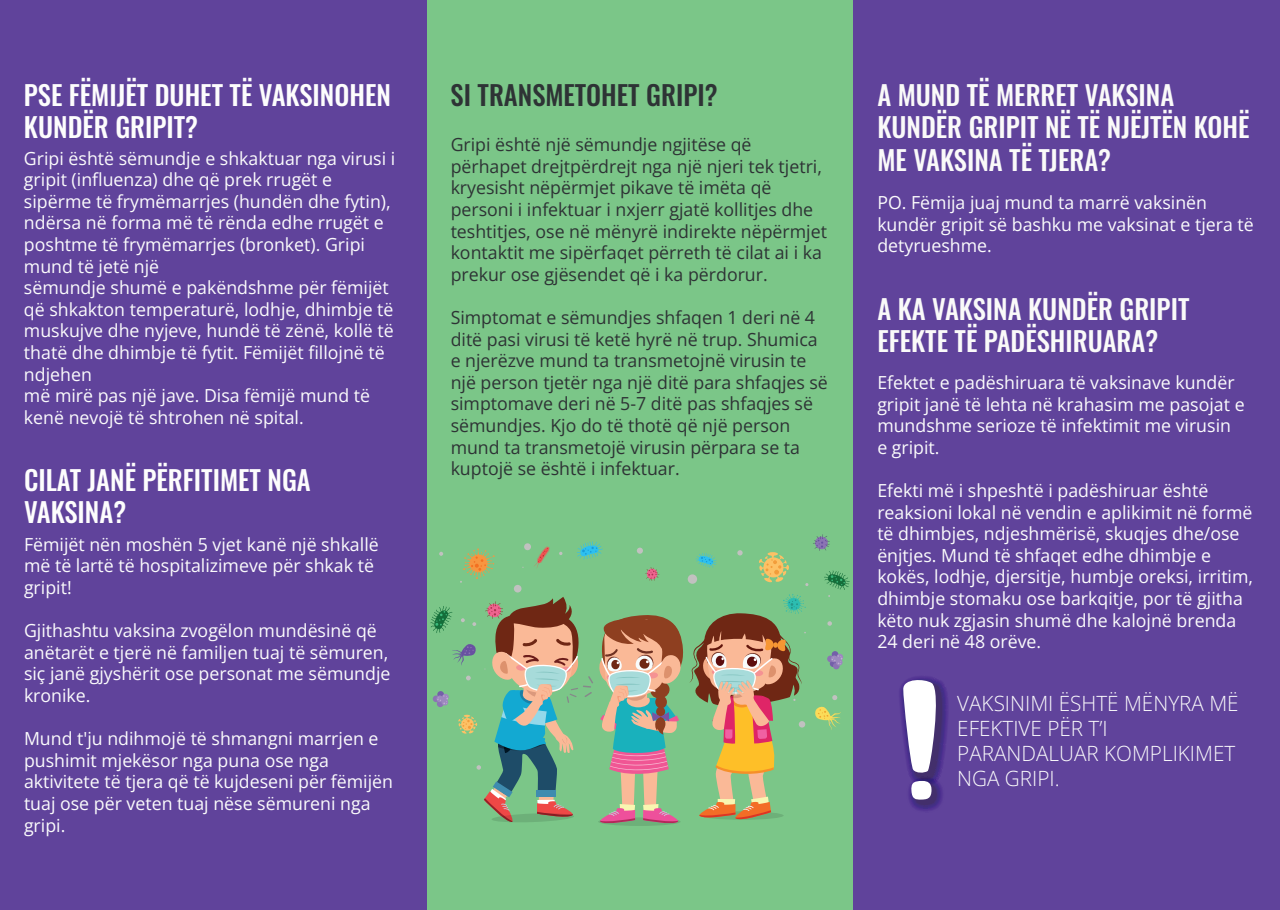
<style>
.page{position:relative;width:1280px;height:910px;background:#fff}
.page>*{position:absolute;margin:0;border:0;box-sizing:border-box;transform-origin:0 0}
.t1{font:27px/32.4px "Oswald";color:#fafaf9}
.t2{font:27px/32.4px "Oswald";color:#fdfdfd}
.t3{font:27px "Oswald";color:#2e3335}
.t4{font:300 21px/25.2px "Open Sans";color:#fbfbfc}
.t5{font:18px/21.6px "Open Sans";color:#fbfbfc}
.t6{font:18px/21.6px "Open Sans";color:#2e3335}
</style>
<div class="page">
<div style="left:427px;top:0;width:426px;height:910px;background:#7bc688"></div>
<div style="left:0;top:0;width:427px;height:910px;background:#60439b"></div>
<div style="left:853px;top:0;width:427px;height:910px;background:#60439b"></div>
<svg style="left:696px;top:553px;width:20px;height:15px"></svg>
<svg style="left:813px;top:534px;width:17px;height:17px"></svg>
<div style="left:830px;top:660px;width:6px;height:7px;background:#745fa9;border-radius:50%"></div>
<div style="left:832px;top:651px;width:6px;height:7px;background:#745fa9;border-radius:50%"></div>
<div style="left:827px;top:655px;width:7px;height:7px;background:#8b74b4;border-radius:50%"></div>
<div style="left:833px;top:663px;width:7px;height:6px;background:#8b74b4;border-radius:50%"></div>
<div style="left:831px;top:655px;width:6px;height:7px;background:#9d88bf;border-radius:50%"></div>
<div style="left:836px;top:659px;width:6px;height:7px;background:#9d88bf;border-radius:50%"></div>
<svg style="left:832px;top:655px;width:10px;height:9px"></svg>
<svg style="left:534px;top:546px;width:16px;height:22px"></svg>
<svg style="left:759px;top:552px;width:30px;height:30px"></svg>
<svg style="left:577px;top:541px;width:26px;height:18px"></svg>
<svg style="left:827px;top:621px;width:5px;height:5px"></svg>
<svg style="left:824px;top:570px;width:26px;height:27px"></svg>
<svg style="left:832px;top:695px;width:5px;height:5px"></svg>
<svg style="left:815px;top:706px;width:26px;height:24px"></svg>
<div style="left:514px;top:585px;width:7px;height:7px;background:#c1c1c0;border-radius:50%"></div>
<div style="left:524px;top:543px;width:7px;height:7px;background:#c1c1c0;border-radius:50%"></div>
<svg style="left:737px;top:550px;width:6px;height:5px"></svg>
<svg style="left:460px;top:548px;width:35px;height:35px"></svg>
<svg style="left:645px;top:567px;width:14px;height:14px"></svg>
<svg style="left:637px;top:548px;width:6px;height:6px"></svg>
<div style="left:688px;top:574px;width:9px;height:10px;background:#c1c1c0;border-radius:50%"></div>
<svg style="left:439px;top:552px;width:4px;height:4px"></svg>
<svg style="left:430px;top:594px;width:376px;height:232px"></svg>
<svg style="left:900px;top:676px;width:48px;height:135px"></svg>
<h1 class="t2" style="left:24px;top:76px;width:368px">PSE FËMIJËT DUHET TË VAKSINOHEN</h1>
<h1 class="t3" style="left:451px;top:71px;width:268px">SI TRANSMETOHET GRIPI?</h1>
<h1 class="t2" style="left:24px;top:108px;width:176px">KUNDËR GRIPIT?</h1>
<p class="t6" style="left:451px;top:133px;width:378px">Gripi është një sëmundje ngjitëse që përhapet drejtpërdrejt nga një njeri tek tjetri, kryesisht nëpërmjet pikave të imëta që personi i infektuar i nxjerr gjatë kollitjes dhe teshtitjes, ose në mënyrë indirekte nëpërmjet kontaktit me sipërfaqet përreth të cilat ai i ka prekur ose gjësendet që i ka përdorur.</p>
<p class="t6" style="left:451px;top:306px;width:379px">Simptomat e sëmundjes shfaqen 1 deri në 4 ditë pasi virusi të ketë hyrë në trup. Shumica e njerëzve mund ta transmetojnë virusin te një person tjetër nga një ditë para shfaqjes së simptomave deri në 5-7 ditë pas shfaqjes së sëmundjes. Kjo do të thotë që një person mund ta transmetojë virusin përpara se ta kuptojë se është i infektuar.</p>
<p class="t5" style="left:24px;top:147px;width:373px">Gripi është sëmundje e shkaktuar nga virusi i gripit (influenza) dhe që prek rrugët e sipërme të frymëmarrjes (hundën dhe fytin), ndërsa në forma më të rënda edhe rrugët e poshtme të frymëmarrjes (bronket). Gripi mund të jetë një<br>sëmundje shumë e pakëndshme për fëmijët që shkakton temperaturë, lodhje, dhimbje të muskujve dhe nyjeve, hundë të zënë, kollë të thatë dhe dhimbje të fytit. Fëmijët fillojnë të ndjehen<br>më mirë pas një jave. Disa fëmijë mund të kenë nevojë të shtrohen në spital.</p>
<h1 class="t2" style="left:24px;top:461px;width:288px">CILAT JANË PËRFITIMET NGA<br>VAKSINA?</h1>
<p class="t5" style="left:24px;top:533px;width:356px">Fëmijët nën moshën 5 vjet kanë një shkallë më të lartë të hospitalizimeve për shkak të gripit!</p>
<p class="t5" style="left:24px;top:619px;width:368px">Gjithashtu vaksina zvogëlon mundësinë që anëtarët e tjerë në familjen tuaj të sëmuren, siç janë gjyshërit ose personat me sëmundje kronike.</p>
<p class="t5" style="left:24px;top:727px;width:371px">Mund t'ju ndihmojë të shmangni marrjen e pushimit mjekësor nga puna ose nga aktivitete të tjera që të kujdeseni për fëmijën tuaj ose për veten tuaj nëse sëmureni nga gripi.</p>
<h1 class="t1" style="left:877px;top:76px;width:374px">A MUND TË MERRET VAKSINA<br>KUNDËR GRIPIT NË TË NJËJTËN KOHË<br>ME VAKSINA TË TJERA?</h1>
<p class="t5" style="left:877px;top:191px;width:378px">PO. Fëmija juaj mund ta marrë vaksinën kundër gripit së bashku me vaksinat e tjera të detyrueshme.</p>
<h1 class="t1" style="left:877px;top:290px;width:314px">A KA VAKSINA KUNDËR GRIPIT<br>EFEKTE TË PADËSHIRUARA?</h1>
<p class="t5" style="left:877px;top:371px;width:369px">Efektet e padëshiruara të vaksinave kundër gripit janë të lehta në krahasim me pasojat e mundshme serioze të infektimit me virusin e gripit.</p>
<p class="t5" style="left:877px;top:479px;width:377px">Efekti më i shpeshtë i padëshiruar është reaksioni lokal në vendin e aplikimit në formë të dhimbjes, ndjeshmërisë, skuqjes dhe/ose ënjtjes. Mund të shfaqet edhe dhimbje e kokës, lodhje, djersitje, humbje oreksi, irritim, dhimbje stomaku ose barkqitje, por të gjitha këto nuk zgjasin shumë dhe kalojnë brenda 24 deri në 48 orëve.</p>
<p class="t4" style="left:957px;top:690px;width:283px">VAKSINIMI ËSHTË MËNYRA MË<br>EFEKTIVE PËR T’I<br>PARANDALUAR KOMPLIKIMET<br>NGA GRIPI.</p>
</div>
